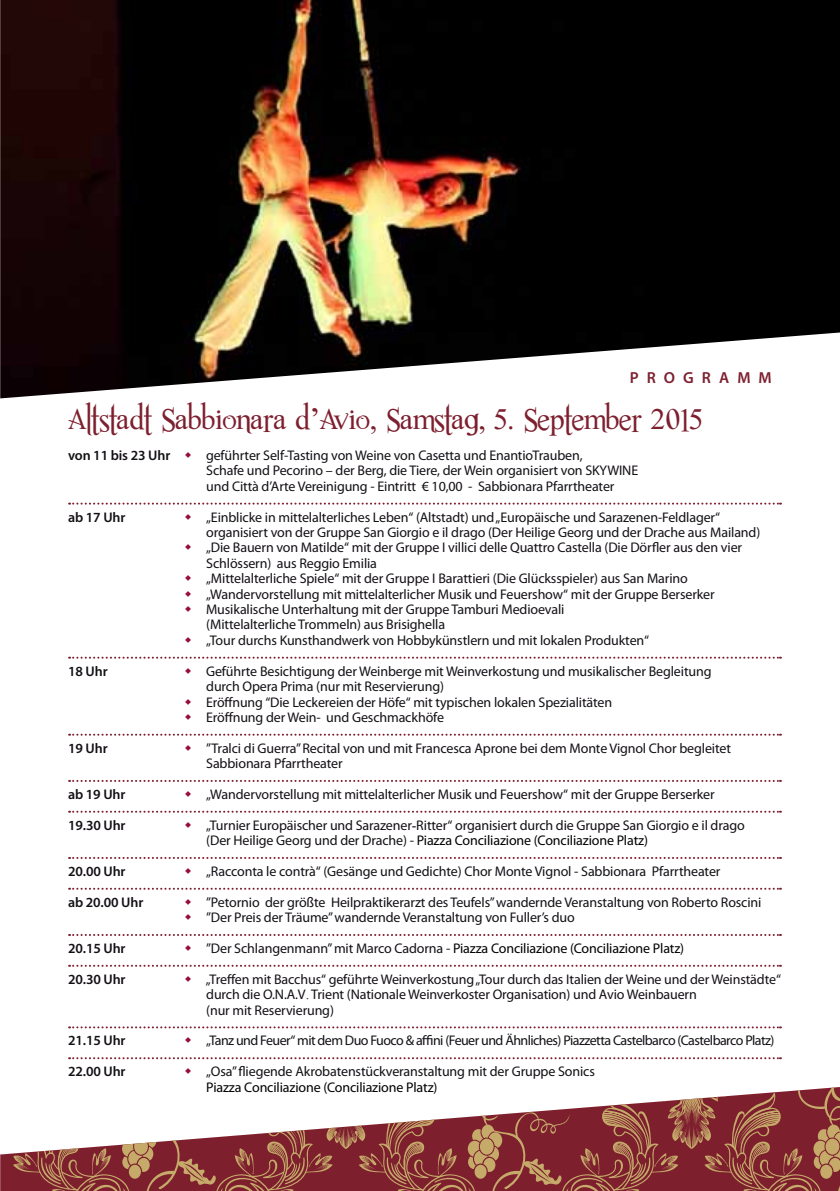
<style>
.page{position:relative;width:840px;height:1191px;background:#fff}
.page>*{position:absolute;margin:0;border:0;box-sizing:border-box;transform-origin:0 0}
.t1{font:30px "Romance Fatal Serif Std";color:#7d1f2e}
.t2{font:600 16px "Myriad Pro";letter-spacing:.5em;color:#7d1f2e}
.t3{font:14px/15.4px "Myriad Pro";letter-spacing:-.01em;color:#141016}
.t4{font:14px "Myriad Pro";letter-spacing:-.01em;color:#000}
.t5{font:600 14px "Myriad Pro";letter-spacing:-.01em;color:#141016}
.t6{font:14px "Myriad Pro";letter-spacing:-.04em;color:#141016}
.s1{font-family:"Times New Roman"}
.s2{color:#000}
.s3{color:#141016}
</style>
<div class="page">
<img style="left:0;top:0;width:839px;height:398px">
<svg style="left:0;top:1087px;width:839px;height:104px"></svg>
<svg style="left:69px;top:502px;width:711px;height:2px"></svg>
<svg style="left:69px;top:656px;width:711px;height:2px"></svg>
<svg style="left:69px;top:733px;width:711px;height:2px"></svg>
<svg style="left:69px;top:780px;width:711px;height:2px"></svg>
<svg style="left:69px;top:810px;width:711px;height:2px"></svg>
<svg style="left:69px;top:857px;width:711px;height:2px"></svg>
<svg style="left:69px;top:887px;width:711px;height:2px"></svg>
<svg style="left:69px;top:934px;width:711px;height:2px"></svg>
<svg style="left:69px;top:964px;width:711px;height:2px"></svg>
<svg style="left:69px;top:1026px;width:711px;height:2px"></svg>
<svg style="left:69px;top:1057px;width:711px;height:2px"></svg>
<p class="t2" style="left:629px;top:369px;width:143px">PROGRAMM</p>
<h1 class="t1" style="left:68px;top:402px;width:635px">Altstadt Sabbionara d’Avio, Samstag, 5. September 2015</h1>
<p class="t5" style="left:68px;top:447px;width:104px">von 11 bis 23 Uhr</p>
<p class="t3" style="left:206px;top:448px;width:433px">geführter Self-Tasting von Weine von Casetta und EnantioTrauben,<br>Schafe und Pecorino – der Berg, die Tiere, der Wein organisiert von SKYWINE und Città d’Arte Vereinigung - Eintritt € 10,00 - Sabbionara Pfarrtheater</p>
<p class="t5" style="left:68px;top:509px;width:59px">ab 17 Uhr</p>
<p class="t3" style="left:206px;top:509px;width:555px">„Einblicke in mittelalterliches Leben“ (Altstadt) und „Europäische und Sarazenen-Feldlager“ organisiert von der Gruppe San Giorgio e il drago (Der Heilige Georg und der Drache aus Mailand) „Die Bauern von Matilde“ mit der Gruppe I villici delle Quattro Castella (Die Dörfler aus den vier Schlössern) aus Reggio Emilia<br>„Mittelalterliche Spiele“ mit der Gruppe I Barattieri (Die Glücksspieler) aus San Marino „Wandervorstellung mit mittelalterlicher Musik und Feuershow“ mit der Gruppe Berserker Musikalische Unterhaltung mit der Gruppe Tamburi Medioevali<br>(Mittelalterliche Trommeln) aus Brisighella<br>„Tour durchs Kunsthandwerk von Hobbykünstlern und mit lokalen Produkten“</p>
<p class="t5" style="left:68px;top:663px;width:41px">18 Uhr</p>
<p class="t3" style="left:206px;top:663px;width:506px">Geführte Besichtigung der Weinberge mit Weinverkostung und musikalischer Begleitung durch Opera Prima (nur mit Reservierung)<br>Eröffnung “Die Leckereien der Höfe“ mit typischen lokalen Spezialitäten<br>Eröffnung der Wein- und Geschmackhöfe</p>
<p class="t5" style="left:68px;top:740px;width:41px">19 Uhr</p>
<p class="t3" style="left:206px;top:740px;width:526px">”Tralci di Guerra” Recital von und mit Francesca Aprone bei dem Monte Vignol Chor begleitet<br>Sabbionara Pfarrtheater</p>
<p class="t5" style="left:68px;top:786px;width:59px">ab 19 Uhr</p>
<p class="t3" style="left:206px;top:787px;width:510px">„Wandervorstellung mit mittelalterlicher Musik und Feuershow“ mit der Gruppe Berserker</p>
<p class="t5" style="left:68px;top:817px;width:59px">19.30 Uhr</p>
<p class="t3" style="left:206px;top:817px;width:540px">„Turnier Europäischer und Sarazener<span class="s1">-</span>Ritter“ organisiert durch die Gruppe San Giorgio e il drago (Der Heilige Georg und der Drache) - <span class="s2">Piazza Conciliazione (Conciliazione Platz)</span></p>
<p class="t5" style="left:68px;top:863px;width:59px">20.00 Uhr</p>
<p class="t3" style="left:206px;top:864px;width:515px">„Racconta le contrà“ (Gesänge und Gedichte) Chor Monte Vignol - Sabbionara Pfarrtheater</p>
<p class="t5" style="left:68px;top:894px;width:77px">ab 20.00 Uhr</p>
<p class="t3" style="left:206px;top:894px;width:556px">”Petornio der größte Heilpraktikerarzt des Teufels” wandernde Veranstaltung von Roberto Roscini ”Der Preis der Träume” wandernde Veranstaltung von Fuller’s duo</p>
<p class="t5" style="left:68px;top:940px;width:59px">20.15 Uhr</p>
<p class="t4" style="left:206px;top:940px;width:479px"><span class="s3">”Der Schlangenmann” mit Marco Cadorna -</span> Piazza Conciliazione (Conciliazione Platz)</p>
<p class="t5" style="left:68px;top:971px;width:59px">20.30 Uhr</p>
<p class="t3" style="left:206px;top:971px;width:576px">„Treffen mit Bacchus“ geführte Weinverkostung „Tour durch das Italien der Weine und der Weinstädte“ durch die O.N.A.V<span class="s1">.</span> Trient (Nationale Weinverkoster Organisation) und Avio Weinbauern<br>(nur mit Reservierung)</p>
<p class="t5" style="left:68px;top:1033px;width:59px">21.15 Uhr</p>
<p class="t6" style="left:206px;top:1033px;width:569px">„Tanz und Feuer“ mit dem Duo Fuoco &amp; affini (Feuer und Ähnliches) Piazzetta Castelbarco (Castelbarco Platz)</p>
<p class="t5" style="left:68px;top:1063px;width:59px">22.00 Uhr</p>
<p class="t3" style="left:206px;top:1064px;width:390px">„Osa” fliegende Akrobatenstückveranstaltung mit der Gruppe Sonics</p>
<p class="t4" style="left:206px;top:1079px;width:232px">Piazza Conciliazione (Conciliazione Platz)</p>
</div>
